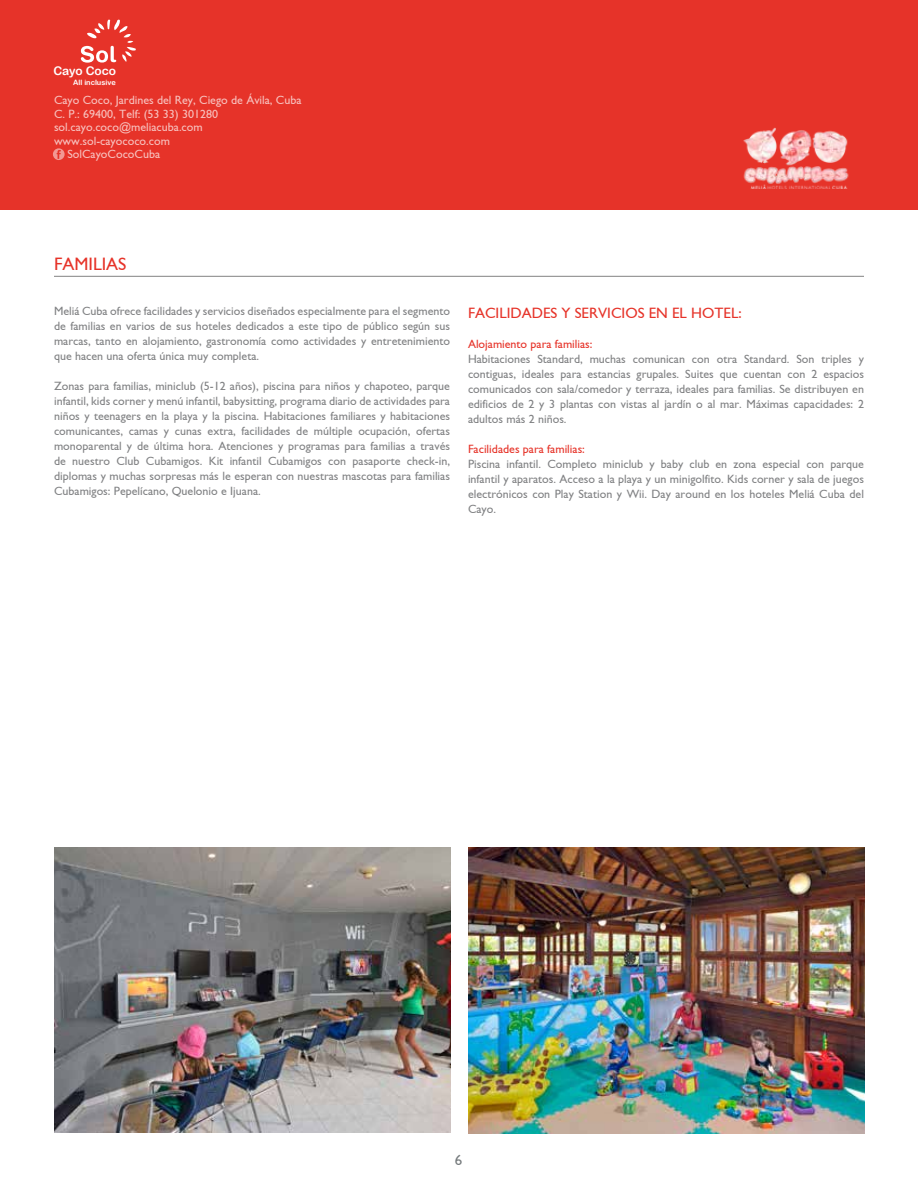
<style>
.page{position:relative;width:918px;height:1188px;background:#fff}
.page>*{position:absolute;margin:0;border:0;box-sizing:border-box;transform-origin:0 0}
.t1{font:18px "Gill Sans";color:#e63329}
.t2{font:15px "Gill Sans";color:#e63329}
.t3{font:15px "Gill Sans";color:#767b7d}
.t4{font:12px/15px "Gill Sans";color:#808183;text-align:justify}
.t5{font:12px "Gill Sans";color:#fff}
.t6{font:12px "Gill Sans";color:#e63329}
.t7{font:12px "Arial Rounded MT Bold";color:#fff}
.t8{font:7.35px "Arial Rounded MT Bold";color:#fff}
</style>
<div class="page">
<div style="left:0;top:0;width:918px;height:210px;background:#e63329"></div>
<svg style="left:53px;top:148px;width:12px;height:12px"></svg>
<svg style="left:81px;top:20px;width:55px;height:43px"></svg>
<img style="left:54px;top:847px;width:396px;height:286px">
<img style="left:468px;top:847px;width:396px;height:287px">
<hr style="left:54px;top:276px;width:810px;height:1px;background:#000">
<img style="left:743px;top:127px;width:106px;height:62px">
<p class="t7" style="left:53px;top:63px;width:64px">Cayo Coco</p>
<p class="t8" style="left:73px;top:78px;width:44px">All inclusive</p>
<p class="t5" style="left:54px;top:93px;width:249px">Cayo Coco, Jardines del Rey, Ciego de Ávila, Cuba</p>
<p class="t5" style="left:54px;top:107px;width:166px">C. P.: 69400, Telf: (53 33) 301280</p>
<p class="t5" style="left:54px;top:120px;width:150px">sol.cayo.coco@meliacuba.com</p>
<p class="t5" style="left:54px;top:134px;width:118px">www.sol-cayococo.com</p>
<p class="t5" style="left:67px;top:147px;width:94px">SolCayoCocoCuba</p>
<h1 class="t1" style="left:54px;top:254px;width:74px">FAMILIAS</h1>
<p class="t4" style="left:54px;top:303px;width:398px">Meliá Cuba ofrece facilidades y servicios diseñados especialmente para el segmento de familias en varios de sus hoteles dedicados a este tipo de público según sus marcas, tanto en alojamiento, gastronomía como actividades y entretenimiento que hacen una oferta única muy completa.</p>
<p class="t4" style="left:54px;top:378px;width:398px">Zonas para familias, miniclub (5-12 años), piscina para niños y chapoteo, parque infantil, kids corner y menú infantil, babysitting, programa diario de actividades para niños y teenagers en la playa y la piscina. Habitaciones familiares y habitaciones comunicantes, camas y cunas extra, facilidades de múltiple ocupación, ofertas monoparental y de última hora. Atenciones y programas para familias a través de nuestro Club Cubamigos. Kit infantil Cubamigos con pasaporte check-in, diplomas y muchas sorpresas más le esperan con nuestras mascotas para familias Cubamigos: Pepelícano, Quelonio e Ijuana.</p>
<p class="t2" style="left:468px;top:304px;width:275px">FACILIDADES Y SERVICIOS EN EL HOTEL:</p>
<p class="t6" style="left:468px;top:337px;width:126px">Alojamiento para familias:</p>
<p class="t4" style="left:468px;top:351px;width:398px">Habitaciones Standard, muchas comunican con otra Standard. Son triples y contiguas, ideales para estancias grupales. Suites que cuentan con 2 espacios comunicados con sala/comedor y terraza, ideales para familias. Se distribuyen en edificios de 2 y 3 plantas con vistas al jardín o al mar. Máximas capacidades: 2 adultos más 2 niños.</p>
<p class="t6" style="left:468px;top:442px;width:118px">Facilidades para familias:</p>
<p class="t4" style="left:468px;top:456px;width:398px">Piscina infantil. Completo miniclub y baby club en zona especial con parque infantil y aparatos. Acceso a la playa y un minigolfito. Kids corner y sala de juegos electrónicos con Play Station y Wii. Day around en los hoteles Meliá Cuba del Cayo.</p>
<p class="t3" style="left:455px;top:1151px;width:9px">6</p>
</div>
